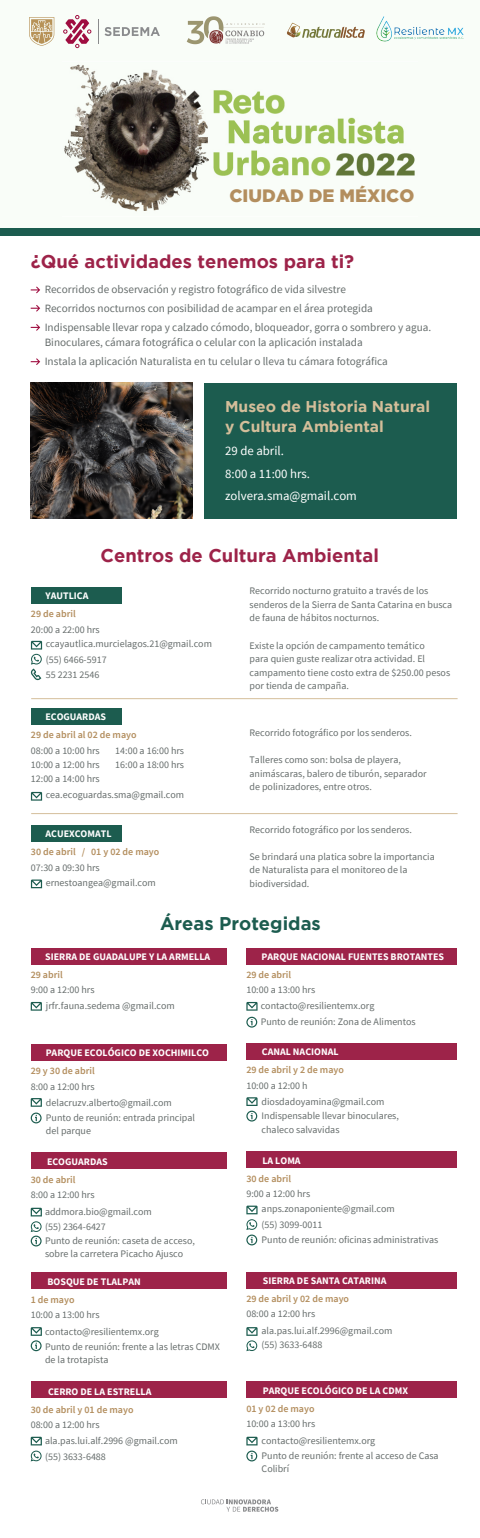
<style>
.page{position:relative;width:480px;height:1538px;background:#fff}
.page>*{position:absolute;margin:0;border:0;box-sizing:border-box;transform-origin:0 0}
.t1{font:700 18.4px "Gotham";color:#9d2349}
.t2{font:700 18.4px "Gotham";color:#1c5c4f}
.t3{font:900 18px "Gotham";color:#b38e5e}
.t4{font:700 15.6px/19.6px "Gotham";color:#d4be9a}
.t5{font:12.8px/22.8px "Source Sans Pro";color:#fff}
.t6{font:11.2px/19.2px "Source Sans Pro";color:#666d6c}
.t7{font:10px/13.6px "Source Sans Pro";color:#666d6c}
.t8{font:700 10px "Source Sans Pro";color:#fff}
.t9{font:600 10px "Source Sans Pro";color:#b38e5e}
</style>
<div class="page">
<div style="left:0;top:0;width:480px;height:232px;background:#f9fdf8"></div>
<div style="left:205px;top:383px;width:252px;height:135px;background:#1c5c4f"></div>
<svg style="left:63px;top:15px;width:28px;height:33px"></svg>
<svg style="left:29px;top:17px;width:25px;height:29px"></svg>
<svg style="left:98px;top:19px;width:1px;height:25px"></svg>
<svg style="left:105px;top:27px;width:55px;height:9px"></svg>
<img style="left:186px;top:16px;width:79px;height:29px">
<img style="left:64px;top:64px;width:351px;height:148px">
<img style="left:376px;top:16px;width:88px;height:26px">
<svg style="left:31px;top:287px;width:9px;height:6px"></svg>
<svg style="left:31px;top:305px;width:9px;height:7px"></svg>
<svg style="left:31px;top:324px;width:9px;height:7px"></svg>
<svg style="left:31px;top:358px;width:9px;height:7px"></svg>
<div style="left:0;top:228px;width:480px;height:7px;background:#1c5c4f"></div>
<img style="left:31px;top:383px;width:161px;height:135px">
<div style="left:31px;top:587px;width:91px;height:17px;background:#1c5c4f"></div>
<svg style="left:31px;top:641px;width:11px;height:39px"></svg>
<hr style="left:31px;top:698px;width:427px;height:1px;background:#d4be9a">
<hr style="left:31px;top:813px;width:427px;height:1px;background:#d4be9a">
<div style="left:31px;top:708px;width:91px;height:17px;background:#1c5c4f"></div>
<svg style="left:31px;top:792px;width:11px;height:9px"></svg>
<div style="left:31px;top:825px;width:91px;height:16px;background:#1c5c4f"></div>
<svg style="left:31px;top:879px;width:11px;height:9px"></svg>
<div style="left:31px;top:948px;width:196px;height:16px;background:#9d2349"></div>
<svg style="left:31px;top:1002px;width:11px;height:9px"></svg>
<svg style="left:246px;top:1002px;width:12px;height:9px"></svg>
<div style="left:246px;top:948px;width:211px;height:16px;background:#9d2349"></div>
<svg style="left:246px;top:1017px;width:11px;height:10px"></svg>
<div style="left:31px;top:1044px;width:196px;height:16px;background:#9d2349"></div>
<svg style="left:31px;top:1098px;width:11px;height:25px"></svg>
<div style="left:246px;top:1043px;width:211px;height:17px;background:#9d2349"></div>
<svg style="left:246px;top:1097px;width:12px;height:24px"></svg>
<div style="left:31px;top:1272px;width:196px;height:17px;background:#9d2349"></div>
<svg style="left:31px;top:1327px;width:11px;height:24px"></svg>
<div style="left:31px;top:1152px;width:196px;height:17px;background:#9d2349"></div>
<svg style="left:31px;top:1208px;width:11px;height:38px"></svg>
<div style="left:246px;top:1151px;width:211px;height:17px;background:#9d2349"></div>
<svg style="left:246px;top:1205px;width:12px;height:40px"></svg>
<div style="left:246px;top:1272px;width:211px;height:16px;background:#9d2349"></div>
<svg style="left:246px;top:1327px;width:12px;height:24px"></svg>
<div style="left:246px;top:1381px;width:211px;height:17px;background:#9d2349"></div>
<svg style="left:246px;top:1437px;width:12px;height:24px"></svg>
<div style="left:31px;top:1381px;width:196px;height:17px;background:#9d2349"></div>
<svg style="left:31px;top:1437px;width:11px;height:24px"></svg>
<svg style="left:201px;top:1499px;width:77px;height:13px"></svg>
<svg style="left:287px;top:23px;width:78px;height:15px"></svg>
<h2 class="t3" style="left:229px;top:183px;width:187px">CIUDAD DE MÉXICO</h2>
<h1 class="t1" style="left:31px;top:251px;width:325px">¿Qué actividades tenemos para ti?</h1>
<p class="t6" style="left:45px;top:279px;width:388px">Recorridos de observación y registro fotográfico de vida silvestre<br>Recorridos nocturnos con posibilidad de acampar en el área protegida<br>Indispensable llevar ropa y calzado cómodo, bloqueador, gorra o sombrero y agua.</p>
<p class="t6" style="left:45px;top:333px;width:345px">Binoculares, cámara fotográfica o celular con la aplicación instalada<br>Instala la aplicación Naturalista en tu celular o lleva tu cámara fotográfica</p>
<h3 class="t4" style="left:225px;top:396px;width:207px">Museo de Historia Natural y Cultura Ambiental</h3>
<p class="t5" style="left:225px;top:439px;width:133px">29 de abril.<br>8:00 a 11:00 hrs. zolvera.sma@gmail.com</p>
<h1 class="t1" style="left:100px;top:545px;width:280px">Centros de Cultura Ambiental</h1>
<p class="t7" style="left:250px;top:584px;width:204px">Recorrido nocturno gratuito a través de los senderos de la Sierra de Santa Catarina en busca de fauna de hábitos nocturnos.</p>
<p class="t7" style="left:250px;top:638px;width:202px">Existe la opción de campamento temático<br>para quien guste realizar otra actividad. El campamento tiene costo extra de $250.00 pesos por tienda de campaña.</p>
<p class="t8" style="left:46px;top:589px;width:44px">YAUTLICA</p>
<p class="t9" style="left:31px;top:607px;width:46px">29 de abril</p>
<p class="t7" style="left:46px;top:622px;width:168px;line-height:14.6px;text-indent:-15px">20:00 a 22:00 hrs ccayautlica.murcielagos.21@gmail.com</p>
<p class="t7" style="left:46px;top:652px;width:62px;line-height:15.6px">(55) 6466-5917<br>55 2231 2546</p>
<p class="t8" style="left:45px;top:710px;width:62px">ECOGUARDAS</p>
<p class="t9" style="left:31px;top:728px;width:107px">29 de abril al 02 de mayo</p>
<p class="t7" style="left:31px;top:743px;width:70px;line-height:14px;text-align:justify">08:00 a 10:00 hrs 10:00 a 12:00 hrs 12:00 a 14:00 hrs</p>
<p class="t7" style="left:115px;top:743px;width:70px;line-height:14px">14:00 a 16:00 hrs<br>16:00 a 18:00 hrs</p>
<p class="t7" style="left:46px;top:788px;width:140px">cea.ecoguardas.sma@gmail.com</p>
<p class="t8" style="left:45px;top:827px;width:68px">ACUEXCOMATL</p>
<p class="t9" style="left:31px;top:845px;width:130px">30 de abril / 01 y 02 de mayo</p>
<p class="t7" style="left:46px;top:859px;width:112px;line-height:15.4px;text-indent:-15px">07:30 a 09:30 hrs ernestoangea@gmail.com</p>
<p class="t7" style="left:250px;top:726px;width:164px">Recorrido fotográfico por los senderos.</p>
<p class="t7" style="left:250px;top:753px;width:179px">Talleres como son: bolsa de playera, animáscaras, balero de tiburón, separador de polinizadores, entre otros.</p>
<p class="t7" style="left:250px;top:822px;width:164px">Recorrido fotográfico por los senderos.</p>
<p class="t7" style="left:250px;top:850px;width:187px">Se brindará una platica sobre la importancia de Naturalista para el monitoreo de la biodiversidad.</p>
<h1 class="t2" style="left:160px;top:913px;width:162px">Áreas Protegidas</h1>
<p class="t8" style="left:262px;top:950px;width:184px">PARQUE NACIONAL FUENTES BROTANTES</p>
<p class="t9" style="left:246px;top:968px;width:46px">29 de abril</p>
<p class="t7" style="left:261px;top:982px;width:157px;line-height:16px;text-indent:-14px">10:00 a 13:00 hrs contacto@resilientemx.org<br>Punto de reunión: Zona de Alimentos</p>
<p class="t8" style="left:46px;top:1046px;width:165px">PARQUE ECOLÓGICO DE XOCHIMILCO</p>
<p class="t9" style="left:31px;top:1064px;width:66px">29 y 30 de abril</p>
<p class="t7" style="left:46px;top:1078px;width:127px;line-height:16.6px;text-indent:-15px">8:00 a 12:00 hrs delacruzv.alberto@gmail.com</p>
<p class="t7" style="left:46px;top:1111px;width:151px;line-height:13.2px">Punto de reunión: entrada principal del parque</p>
<p class="t7" style="left:262px;top:1109px;width:139px;line-height:13.2px">Indispensable llevar binoculares, chaleco salvavidas</p>
<p class="t8" style="left:45px;top:950px;width:167px">SIERRA DE GUADALUPE Y LA ARMELLA</p>
<p class="t9" style="left:31px;top:968px;width:34px">29 abril</p>
<p class="t7" style="left:46px;top:982px;width:130px;line-height:15.8px;text-indent:-15px">9:00 a 12:00 hrs<br>jrfr.fauna.sedema @gmail.com</p>
<p class="t8" style="left:262px;top:1045px;width:78px">CANAL NACIONAL</p>
<p class="t9" style="left:246px;top:1063px;width:99px">29 de abril y 2 de mayo</p>
<p class="t7" style="left:262px;top:1077px;width:124px;line-height:16.6px;text-indent:-15px">10:00 a 12:00 h diosdadoyamina@gmail.com</p>
<p class="t8" style="left:47px;top:1154px;width:62px">ECOGUARDAS</p>
<p class="t9" style="left:31px;top:1173px;width:46px">30 de abril</p>
<p class="t7" style="left:45px;top:1186px;width:108px;line-height:16.6px;text-indent:-14px">8:00 a 12:00 hrs addmora.bio@gmail.com</p>
<p class="t7" style="left:45px;top:1220px;width:62px">(55) 2364-6427</p>
<p class="t7" style="left:45px;top:1234px;width:151px;line-height:13.2px">Punto de reunión: caseta de acceso, sobre la carretera Picacho Ajusco</p>
<p class="t8" style="left:48px;top:1275px;width:95px">BOSQUE DE TLALPAN</p>
<p class="t9" style="left:31px;top:1293px;width:45px">1 de mayo</p>
<p class="t7" style="left:45px;top:1306px;width:115px;line-height:16.6px;text-indent:-14px">10:00 a 13:00 hrs contacto@resilientemx.org</p>
<p class="t7" style="left:45px;top:1340px;width:176px;line-height:13.2px">Punto de reunión: frente a las letras CDMX de la trotapista</p>
<p class="t8" style="left:48px;top:1384px;width:105px">CERRO DE LA ESTRELLA</p>
<p class="t9" style="left:31px;top:1402px;width:104px">30 de abril y 01 de mayo</p>
<p class="t7" style="left:45px;top:1416px;width:134px;line-height:16.6px;text-indent:-14px">08:00 a 12:00 hrs ala.pas.lui.alf.2996 @gmail.com</p>
<p class="t7" style="left:45px;top:1449px;width:62px">(55) 3633-6488</p>
<p class="t8" style="left:262px;top:1154px;width:40px">LA LOMA</p>
<p class="t9" style="left:246px;top:1172px;width:46px">30 de abril</p>
<p class="t7" style="left:262px;top:1186px;width:135px;line-height:15.4px;text-indent:-15px">9:00 a 12:00 hrs anps.zonaponiente@gmail.com (55) 3099-0011</p>
<p class="t7" style="left:262px;top:1233px;width:178px">Punto de reunión: oficinas administrativas</p>
<p class="t8" style="left:263px;top:1274px;width:125px">SIERRA DE SANTA CATARINA</p>
<p class="t9" style="left:246px;top:1292px;width:104px">29 de abril y 02 de mayo</p>
<p class="t7" style="left:262px;top:1305px;width:132px;line-height:16.6px;text-indent:-15px">08:00 a 12:00 hrs ala.pas.lui.alf.2996@gmail.com</p>
<p class="t7" style="left:262px;top:1338px;width:62px">(55) 3633-6488</p>
<p class="t8" style="left:263px;top:1383px;width:147px">PARQUE ECOLÓGICO DE LA CDMX</p>
<p class="t9" style="left:246px;top:1402px;width:70px">01 y 02 de mayo</p>
<p class="t7" style="left:262px;top:1415px;width:115px;line-height:16.6px;text-indent:-15px">10:00 a 13:00 hrs contacto@resilientemx.org</p>
<p class="t7" style="left:262px;top:1449px;width:179px;line-height:13.2px">Punto de reunión: frente al acceso de Casa<br>Colibrí</p>
</div>
